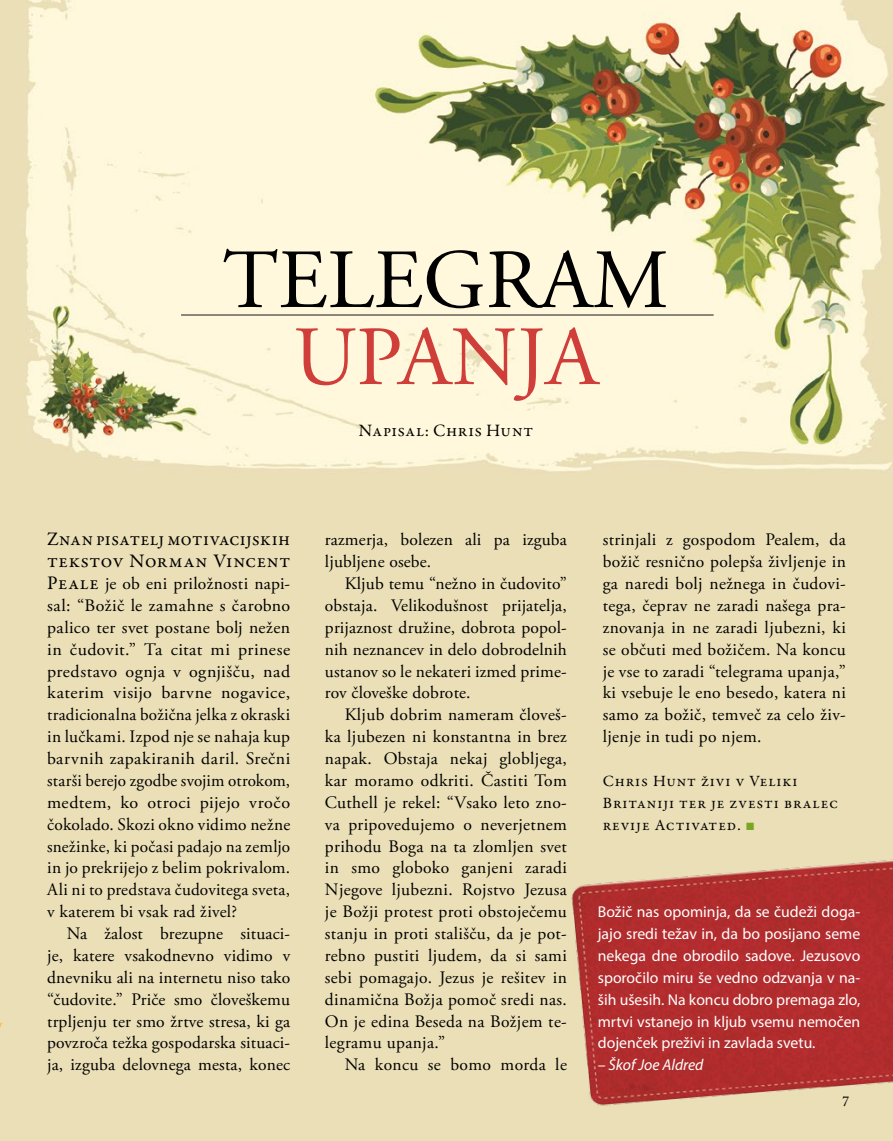
<style>
.page{position:relative;width:893px;height:1141px;background:#fff}
.page>*{position:absolute;margin:0;border:0;box-sizing:border-box;transform-origin:0 0}
.t1{font:84px "Adobe Garamond Pro";color:#000}
.t2{font:84px "Adobe Garamond Pro";color:#cf3e39}
.t3{font:19.25px/21.9px "Garamond Premr Pro";letter-spacing:.015em;color:#000}
.t4{font:17.5px/21.9px "Adobe Garamond Pro";letter-spacing:.01em;color:#000;text-align:justify}
.t5{font:17.5px "Garamond Premr Pro";letter-spacing:.02em;color:#000}
.t6{font:15.75px/21.9px "Myriad Pro";color:#fff;text-align:justify}
.t7{font:15.75px/21.9px "Garamond Premr Pro";letter-spacing:.06em;color:#000}
.t8{font:italic 15.75px "Myriad Pro";color:#fff}
.t9{font:14px "Adobe Caslon Pro";color:#000}
.s1{font-family:"Garamond Premr Pro";font-size:19.25px}
.s2{font-family:"Arial";color:#79a722}
</style>
<div class="page">
<img style="left:0;top:0;width:893px;height:1141px">
<img style="left:554px;top:852px;width:339px;height:255px">
<svg style="left:0;top:1022px;width:3px;height:64px"></svg>
<hr style="left:181px;top:315px;width:533px;height:1px;background:#181818">
<h1 class="t1" style="left:223px;top:230px;width:447px">TELEGRAM</h1>
<h1 class="t2" style="left:293px;top:307px;width:306px">UPANJA</h1>
<p class="t5" style="left:359px;top:420px;width:176px">Napisal: Chris Hunt</p>
<p class="t3" style="left:47px;top:529px;width:245px">Znan pisatelj motivacijskih tekstov Norman Vincent</p>
<p class="t4" style="left:47px;top:573px;width:245px"><span class="s1">Peale</span> je ob eni priložnosti napi&shy;sal: “Božič le zamahne s čarobno palico ter svet postane bolj nežen in čudovit.” Ta citat mi prinese predstavo ognja v ognjišču, nad katerim visijo barvne nogavice, tradicionalna božična jelka z okraski in lučkami. Izpod nje se nahaja kup barvnih zapakiranih daril. Srečni starši berejo zgodbe svojim otrokom, medtem, ko otroci pijejo vročo čokolado. Skozi okno vidimo nežne snežinke, ki počasi padajo na zemljo in jo prekrijejo z belim pokrivalom.<br>Ali ni to predstava čudovitega sveta, v katerem bi vsak rad živel?</p>
<p class="t4" style="left:47px;top:923px;width:245px;text-indent:20px">Na žalost brezupne situaci&shy;je, katere vsakodnevno vidimo v dnevniku ali na internetu niso tako “čudovite.” Priče smo človeškemu trpljenju ter smo žrtve stresa, ki ga povzroča težka gospodarska situaci&shy;ja, izguba delovnega mesta, konec</p>
<p class="t4" style="left:325px;top:529px;width:243px">razmerja, bolezen ali pa izguba ljubljene osebe.</p>
<p class="t4" style="left:325px;top:573px;width:243px;text-indent:20px">Kljub temu “nežno in čudovito” obstaja. Velikodušnost prijatelja, prijaznost družine, dobrota popol&shy;nih neznancev in delo dobrodelnih ustanov so le nekateri izmed prime&shy;rov človeške dobrote.</p>
<p class="t4" style="left:325px;top:704px;width:243px;text-indent:20px">Kljub dobrim nameram človeš&shy;ka ljubezen ni konstantna in brez napak. Obstaja nekaj globljega, kar moramo odkriti. Častiti Tom Cuthell je rekel: “Vsako leto zno&shy;va pripovedujemo o neverjetnem prihodu Boga na ta zlomljen svet in smo globoko ganjeni zaradi Njegove ljubezni. Rojstvo Jezusa je Božji protest proti obstoječemu stanju in proti stališču, da je pot&shy;rebno pustiti ljudem, da si sami sebi pomagajo. Jezus je rešitev in dinamična Božja pomoč sredi nas.<br>On je edina Beseda na Božjem te&shy;legramu upanja.”</p>
<p class="t4" style="left:345px;top:1054px;width:224px">Na koncu se bomo morda le</p>
<p class="t4" style="left:603px;top:529px;width:245px">strinjali z gospodom Pealem, da božič resnično polepša življenje in ga naredi bolj nežnega in čudovi&shy;tega, čeprav ne zaradi našega pra&shy;znovanja in ne zaradi ljubezni, ki se občuti med božičem. Na koncu je vse to zaradi “telegrama upanja,” ki vsebuje le eno besedo, katera ni samo za božič, temveč za celo živ&shy;ljenje in tudi po njem.</p>
<p class="t7" style="left:603px;top:770px;width:237px">Chris Hunt živi v Veliki<br>Britaniji ter je zvesti bralec revije Activated. <span class="s2">■</span></p>
<p class="t6" style="left:598px;top:901px;width:264px">Božič nas opominja, da se čudeži doga&shy;jajo sredi težav in, da bo posijano seme nekega dne obrodilo sadove. Jezusovo sporočilo miru še vedno odzvanja v na&shy;ših ušesih. Na koncu dobro premaga zlo, mrtvi vstanejo in kljub vsemu nemočen dojenček preživi in zavlada svetu.</p>
<p class="t8" style="left:598px;top:1055px;width:107px">– Škof Joe Aldred</p>
<p class="t9" style="left:842px;top:1093px;width:8px">7</p>
</div>
